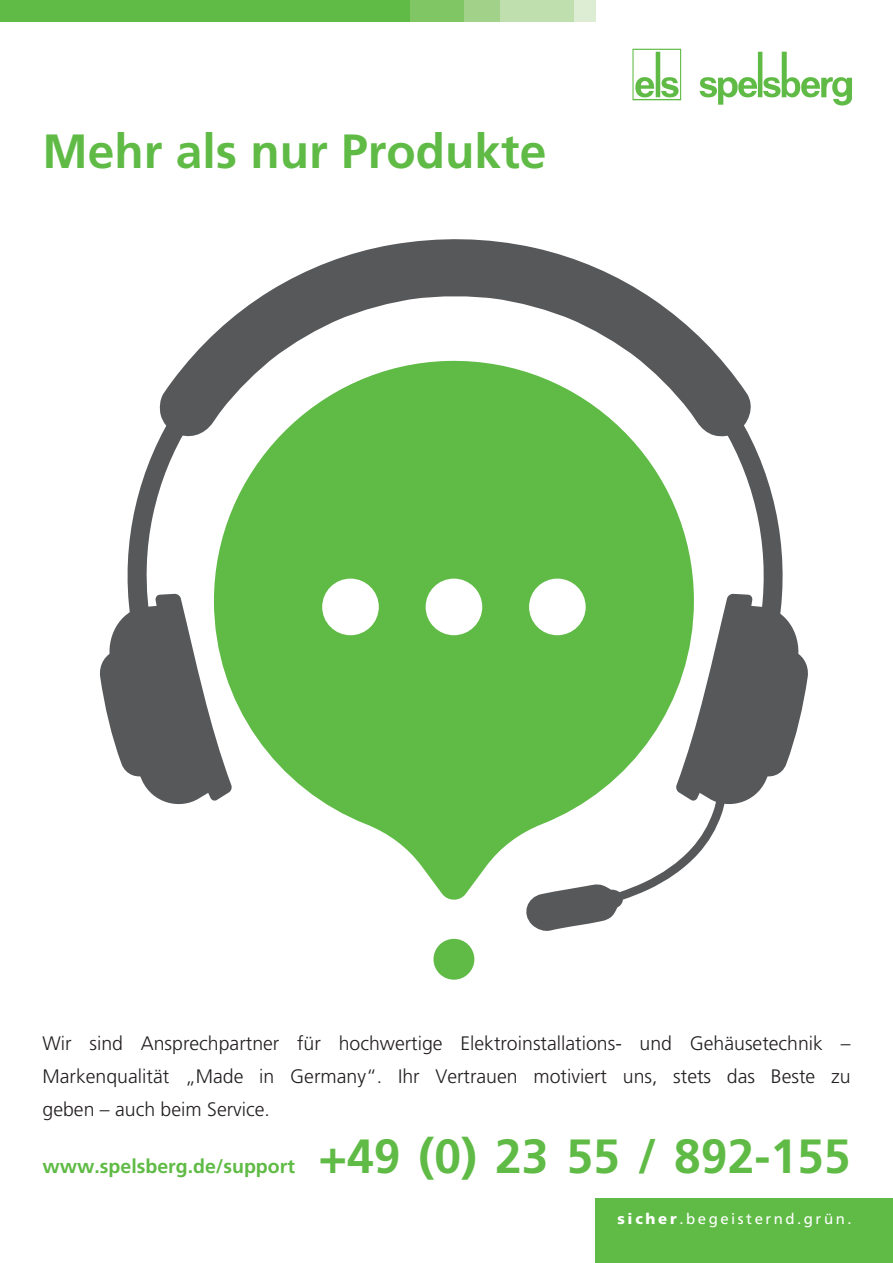
<style>
.page{position:relative;width:893px;height:1263px;background:#fff}
.page>*{position:absolute;margin:0;border:0;box-sizing:border-box;transform-origin:0 0}
.t1{font:700 48px "Frutiger";color:#60bb46}
.t2{font:300 19.5px/33px "Frutiger";color:#231f20;text-align:justify}
.t3{font:700 19.5px "Frutiger";color:#60bb46}
.t4{font:15px "Frutiger";letter-spacing:.17em;color:#fff}
.s1{font-weight:900}
</style>
<div class="page">
<div style="left:574px;top:0;width:21px;height:21px;background:#ddedd4"></div>
<img style="left:632px;top:48px;width:220px;height:58px">
<div style="left:464px;top:0;width:36px;height:21px;background:#a2d18a"></div>
<div style="left:0;top:0;width:428px;height:21px;background:#60bb46"></div>
<div style="left:411px;top:0;width:53px;height:21px;background:#81c665"></div>
<div style="left:500px;top:0;width:74px;height:21px;background:#c0dfae"></div>
<div style="left:595px;top:1199px;width:298px;height:64px;background:#60bb46"></div>
<svg style="left:232px;top:648px;width:289px;height:252px;fill:#60bb46"></svg>
<div style="left:433px;top:939px;width:41px;height:41px;background:#60bb46;border-radius:50%"></div>
<svg style="left:127px;top:440px;width:656px;height:208px;fill:#60bb46"></svg>
<svg style="left:159px;top:239px;width:593px;height:201px"></svg>
<svg style="left:521px;top:594px;width:287px;height:337px"></svg>
<svg style="left:100px;top:594px;width:132px;height:210px"></svg>
<h1 class="t1" style="left:43px;top:123px;width:506px">Mehr als nur Produkte</h1>
<p class="t2" style="left:43px;top:1027px;width:809px">Wir sind Ansprechpartner für hochwertige Elektroinstallations- und Gehäusetechnik – Markenqualität „Made in Germany“. Ihr Vertrauen motiviert uns, stets das Beste zu geben – auch beim Service.</p>
<p class="t3" style="left:43px;top:1155px;width:254px">www.spelsberg.de/support</p>
<h1 class="t1" style="left:318px;top:1128px;width:533px">+49 (0) 23 55 / 892-155</h1>
<p class="t4" style="left:617px;top:1209px;width:236px"><span class="s1">sicher</span>.begeisternd.grün.</p>
</div>
